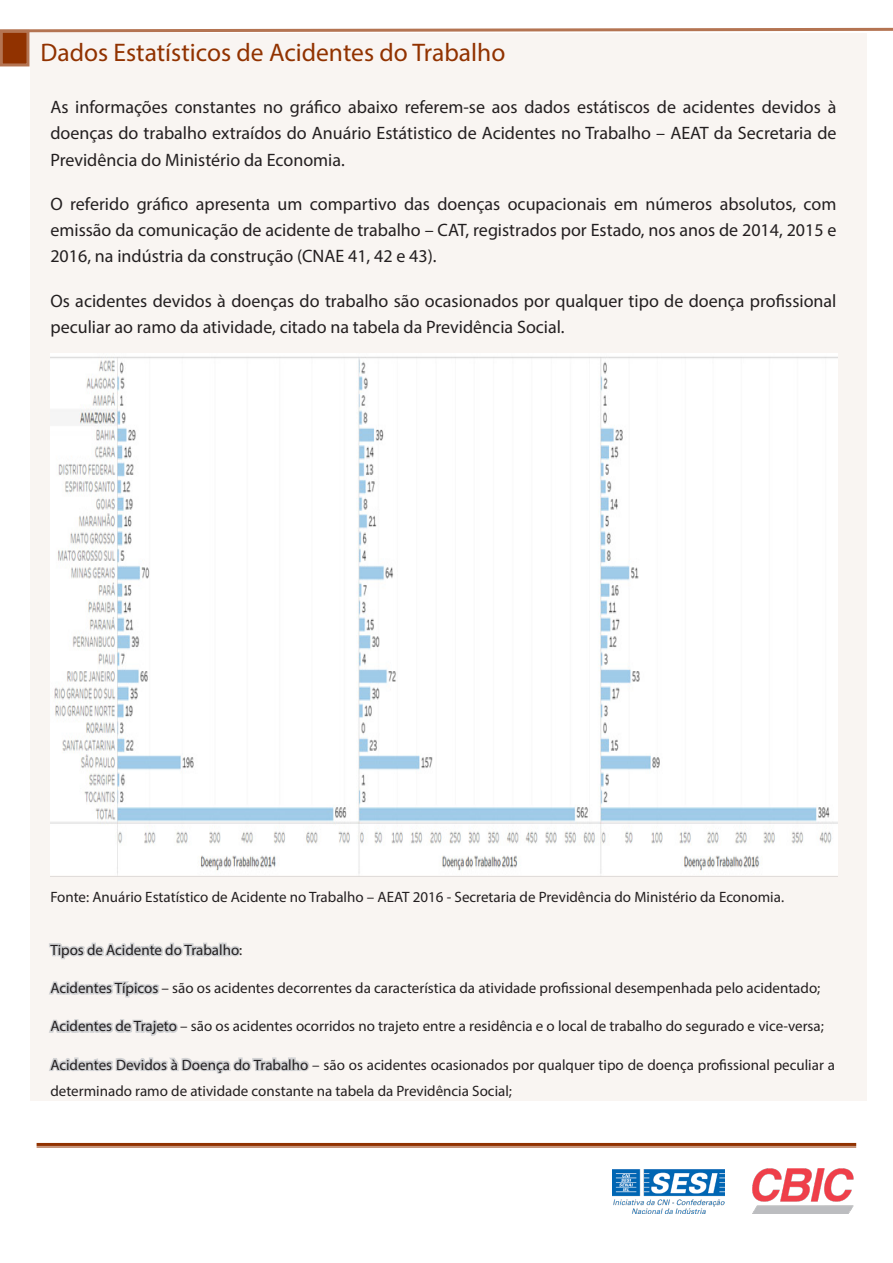
<style>
.page{position:relative;width:893px;height:1263px;background:#fff}
.page>*{position:absolute;margin:0;border:0;box-sizing:border-box;transform-origin:0 0}
.t1{font:25.5px "Myriad Pro";color:#913200}
.t2{font:18px/26.2px "Myriad Pro";color:#231f20;text-align:justify}
.t3{font:15px/26.2px "Myriad Pro";color:#231f20}
</style>
<div class="page">
<hr style="left:37px;top:1143px;width:819px;height:3px;background:#913200">
<hr style="left:37px;top:1146px;width:819px;height:2px;background:#b47452">
<img style="left:612px;top:1169px;width:113px;height:44px">
<img style="left:753px;top:1168px;width:101px;height:45px">
<div style="left:30px;top:33px;width:837px;height:1068px;background:#f9f5f2"></div>
<div style="left:1px;top:31px;width:27px;height:34px;background:#913200"></div>
<div style="left:0;top:30px;width:29px;height:36px;border:3px solid #b47452"></div>
<svg style="left:0;top:27px;width:893px;height:7px"></svg>
<svg style="left:47px;top:942px;width:264px;height:206px"></svg>
<img style="left:51px;top:354px;width:787px;height:523px">
<p class="t1" style="left:40px;top:36px;width:466px">Dados Estatísticos de Acidentes do Trabalho</p>
<p class="t2" style="left:50px;top:94px;width:788px">As informações constantes no gráfico abaixo referem-se aos dados estátiscos de acidentes devidos à doenças do trabalho extraídos do Anuário Estátistico de Acidentes no Trabalho – AEAT da Secretaria de Previdência do Ministério da Economia.</p>
<p class="t2" style="left:50px;top:190px;width:788px">O referido gráfico apresenta um compartivo das doenças ocupacionais em números absolutos, com emissão da comunicação de acidente de trabalho – CAT, registrados por Estado, nos anos de 2014, 2015 e 2016, na indústria da construção (CNAE 41, 42 e 43).</p>
<p class="t2" style="left:50px;top:287px;width:788px">Os acidentes devidos à doenças do trabalho são ocasionados por qualquer tipo de doença profissional peculiar ao ramo da atividade, citado na tabela da Previdência Social.</p>
<p class="t3" style="left:50px;top:884px;width:735px">Fonte: Anuário Estatístico de Acidente no Trabalho – AEAT 2016 - Secretaria de Previdência do Ministério da Economia.</p>
<p class="t3" style="left:50px;top:936px;width:193px">Tipos de Acidente do Trabalho:</p>
<p class="t3" style="left:50px;top:975px;width:771px">Acidentes Típicos – são os acidentes decorrentes da característica da atividade profissional desempenhada pelo acidentado;</p>
<p class="t3" style="left:50px;top:1013px;width:775px">Acidentes de Trajeto – são os acidentes ocorridos no trajeto entre a residência e o local de trabalho do segurado e vice-versa;</p>
<p class="t3" style="left:50px;top:1051px;width:786px">Acidentes Devidos à Doença do Trabalho – são os acidentes ocasionados por qualquer tipo de doença profissional peculiar a determinado ramo de atividade constante na tabela da Previdência Social;</p>
</div>
